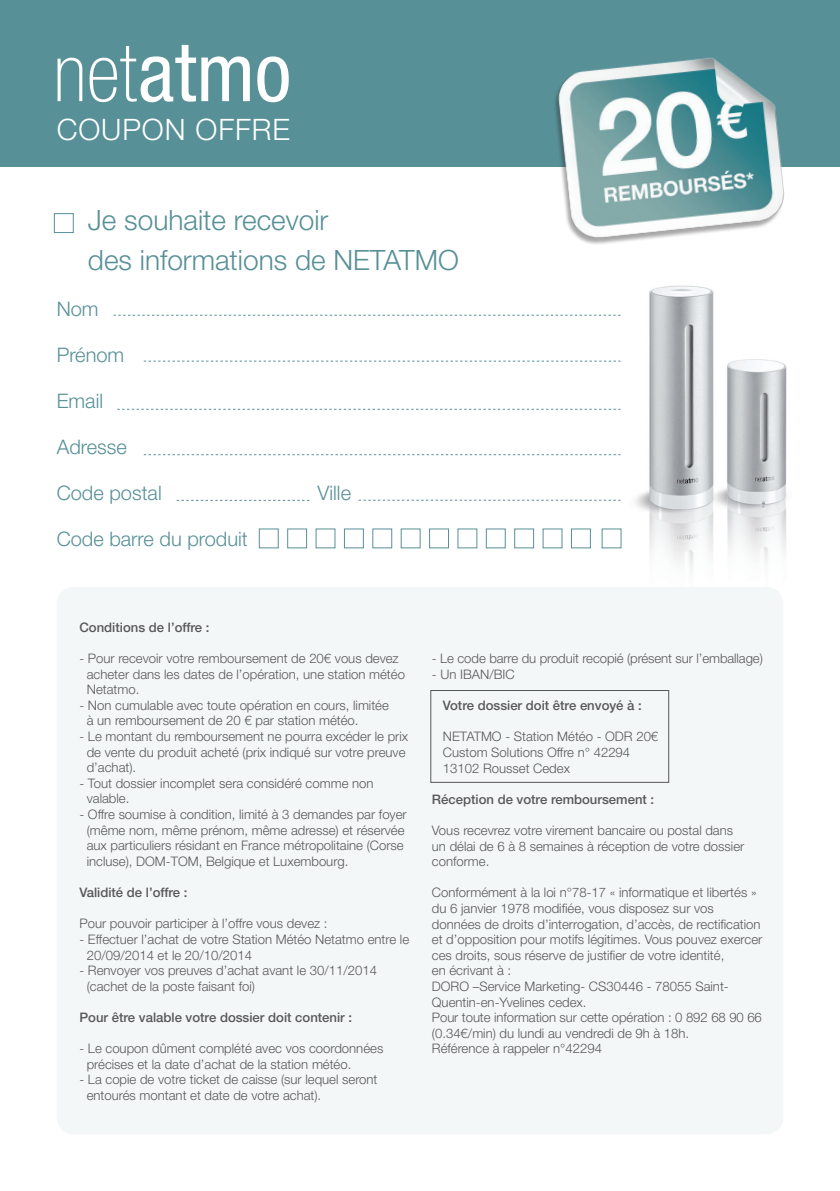
<style>
.page{position:relative;width:840px;height:1191px;background:#fff}
.page>*{position:absolute;margin:0;border:0;box-sizing:border-box;transform-origin:0 0}
.t1{font:300 29.6px "Helvetica Neue LT Std";letter-spacing:.03em;color:#fff}
.t2{font:300 28px/40px "Helvetica Neue LT Std";color:#579097}
.t3{font:300 20px "Helvetica Neue LT Std";color:#579097}
.t4{font:300 13.2px/15.6px "Helvetica Neue LT Std";color:#57585a}
.t5{font:500 13.2px "Helvetica Neue LT Std";color:#57585a}
</style>
<div class="page">
<div style="left:0;top:0;width:839px;height:166px;background:#579097"></div>
<div style="left:57px;top:587px;width:725px;height:547px;background:#f4f7f7;border-radius:17px"></div>
<img style="left:485px;top:57px;width:335px;height:187px">
<svg style="left:57px;top:58px;width:25px;height:43px"></svg>
<svg style="left:89px;top:45px;width:161px;height:57px"></svg>
<svg style="left:257px;top:56px;width:31px;height:46px"></svg>
<img style="left:601px;top:194px;width:219px;height:377px">
<div style="left:54px;top:213px;width:20px;height:20px;border:1px solid #579097"></div>
<svg style="left:113px;top:315px;width:507px;height:1px"></svg>
<svg style="left:144px;top:361px;width:476px;height:1px"></svg>
<svg style="left:117px;top:409px;width:503px;height:1px"></svg>
<svg style="left:144px;top:454px;width:476px;height:1px"></svg>
<svg style="left:358px;top:500px;width:262px;height:1px"></svg>
<svg style="left:176px;top:500px;width:133px;height:1px"></svg>
<div style="left:287px;top:528px;width:20px;height:20px;border:1px solid #579097"></div>
<div style="left:372px;top:528px;width:20px;height:20px;border:1px solid #579097"></div>
<div style="left:430px;top:690px;width:238px;height:92px;border:1px solid #57585a"></div>
<p class="t1" style="left:57px;top:112px;width:235px">COUPON OFFRE</p>
<p class="t2" style="left:88px;top:200px;width:372px">Je souhaite recevoir<br>des informations de NETATMO</p>
<p class="t3" style="left:57px;top:297px;width:43px">Nom</p>
<p class="t3" style="left:57px;top:343px;width:69px">Prénom</p>
<p class="t3" style="left:57px;top:389px;width:48px">Email</p>
<p class="t3" style="left:57px;top:435px;width:72px">Adresse</p>
<p class="t3" style="left:57px;top:481px;width:106px">Code postal</p>
<p class="t3" style="left:317px;top:481px;width:35px">Ville</p>
<p class="t3" style="left:57px;top:527px;width:192px">Code barre du produit</p>
<p class="t5" style="left:79px;top:619px;width:131px">Conditions de l’offre :</p>
<p class="t4" style="left:79px;top:650px;width:320px">- Pour recevoir votre remboursement de 20€ vous devez</p>
<p class="t4" style="left:87px;top:666px;width:319px">acheter dans les dates de l’opération, une station météo</p>
<p class="t4" style="left:87px;top:681px;width:54px">Netatmo.</p>
<p class="t4" style="left:79px;top:697px;width:311px">- Non cumulable avec toute opération en cours, limitée</p>
<p class="t4" style="left:87px;top:712px;width:273px">à un remboursement de 20 € par station météo.</p>
<p class="t4" style="left:79px;top:728px;width:330px">- Le montant du remboursement ne pourra excéder le prix</p>
<p class="t4" style="left:87px;top:744px;width:320px">de vente du produit acheté (prix indiqué sur votre preuve</p>
<p class="t4" style="left:87px;top:759px;width:51px">d’achat).</p>
<p class="t4" style="left:79px;top:775px;width:295px">- Tout dossier incomplet sera considéré comme non</p>
<p class="t4" style="left:87px;top:790px;width:44px">valable.</p>
<p class="t4" style="left:79px;top:806px;width:328px">- Offre soumise à condition, limité à 3 demandes par foyer</p>
<p class="t4" style="left:87px;top:822px;width:319px">(même nom, même prénom, même adresse) et réservée</p>
<p class="t4" style="left:87px;top:837px;width:318px">aux particuliers résidant en France métropolitaine (Corse</p>
<p class="t4" style="left:87px;top:853px;width:263px">incluse), DOM-TOM, Belgique et Luxembourg.</p>
<p class="t5" style="left:79px;top:884px;width:110px">Validité de l’offre :</p>
<p class="t4" style="left:79px;top:915px;width:249px">Pour pouvoir participer à l’offre vous devez :</p>
<p class="t4" style="left:79px;top:931px;width:331px">- Effectuer l’achat de votre Station Météo Netatmo entre le</p>
<p class="t4" style="left:87px;top:946px;width:167px">20/09/2014 et le 20/10/2014</p>
<p class="t4" style="left:79px;top:962px;width:299px">- Renvoyer vos preuves d’achat avant le 30/11/2014</p>
<p class="t4" style="left:87px;top:978px;width:170px">(cachet de la poste faisant foi)</p>
<p class="t5" style="left:79px;top:1009px;width:274px">Pour être valable votre dossier doit contenir :</p>
<p class="t4" style="left:79px;top:1040px;width:305px">- Le coupon dûment complété avec vos coordonnées</p>
<p class="t4" style="left:87px;top:1056px;width:266px">précises et la date d’achat de la station météo.</p>
<p class="t4" style="left:79px;top:1071px;width:299px">- La copie de votre ticket de caisse (sur lequel seront</p>
<p class="t4" style="left:87px;top:1087px;width:236px">entourés montant et date de votre achat).</p>
<p class="t4" style="left:431px;top:650px;width:332px">- Le code barre du produit recopié (présent sur l’emballage)</p>
<p class="t4" style="left:431px;top:666px;width:84px">- Un IBAN/BIC</p>
<p class="t5" style="left:442px;top:697px;width:200px">Votre dossier doit être envoyé à :</p>
<p class="t4" style="left:442px;top:728px;width:217px">NETATMO - Station Météo - ODR 20€</p>
<p class="t4" style="left:442px;top:744px;width:189px">Custom Solutions Offre n° 42294</p>
<p class="t4" style="left:442px;top:759px;width:128px">13102 Rousset Cedex</p>
<p class="t5" style="left:431px;top:791px;width:224px">Réception de votre remboursement :</p>
<p class="t4" style="left:431px;top:822px;width:314px">Vous recevrez votre virement bancaire ou postal dans un délai de 6 à 8 semaines à réception de votre dossier conforme.</p>
<p class="t4" style="left:431px;top:884px;width:332px">Conformément à la loi n°78-17 « informatique et libertés » du 6 janvier 1978 modifiée, vous disposez sur vos données de droits d’interrogation, d’accès, de rectification et d’opposition pour motifs légitimes. Vous pouvez exercer ces droits, sous réserve de justifier de votre identité,<br>en écrivant à :</p>
<p class="t4" style="left:431px;top:978px;width:298px">DORO –Service Marketing- CS30446 - 78055 Saint-<br>Quentin-en-Yvelines cedex.</p>
<p class="t4" style="left:431px;top:1009px;width:331px">Pour toute information sur cette opération : 0 892 68 90 66 (0.34€/min) du lundi au vendredi de 9h à 18h.</p>
<p class="t4" style="left:431px;top:1040px;width:171px">Référence à rappeler n°42294</p>
</div>
